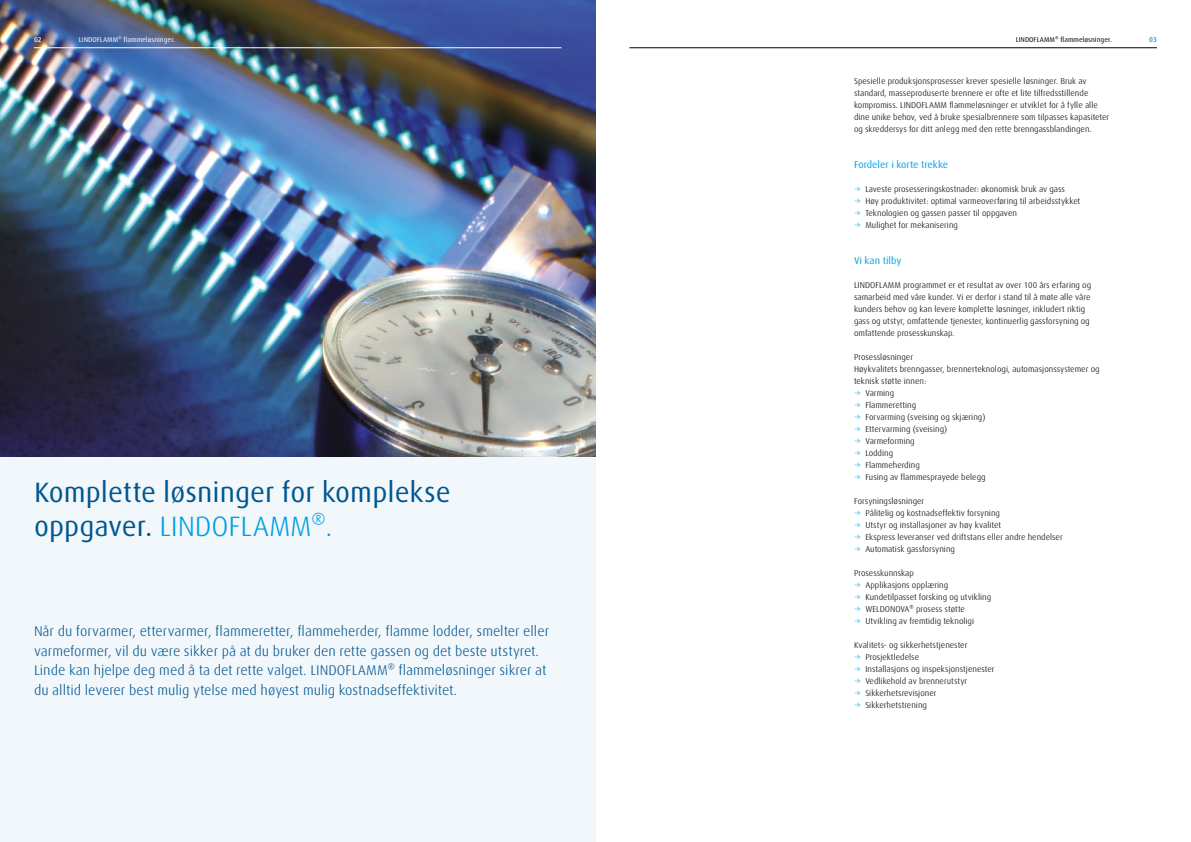
<style>
.page{position:relative;width:1191px;height:842px;background:#fff}
.page>*{position:absolute;margin:0;border:0;box-sizing:border-box;transform-origin:0 0}
.t1{font:28px/33.6px "Linde Dax Global";color:#005691}
.t2{font:300 14px/19.6px "Linde Dax Global";color:#005691}
.t3{font:10px "Linde Dax Global";letter-spacing:-.005em;color:#009fe3}
.t4{font:300 8.5px/12px "Linde Dax Global";color:#000}
.t5{font:7px "Linde Dax Global";color:#fff}
.t6{font:7px "Linde Dax Global";color:#000}
.t7{font:500 7px "Linde Dax Global";color:#fff}
.t8{font:500 7px "Linde Dax Global";color:#009fe3}
.s1{color:#009fe3}
.s2{font-weight:300;color:#009fe3}
</style>
<div class="page">
<div style="left:0;top:0;width:595px;height:842px;background:#f1f7fa"></div>
<img style="left:0;top:0;width:595px;height:456px">
<hr style="left:34px;top:48px;width:527px;height:1px;background:#fff">
<hr style="left:629px;top:48px;width:528px;height:1px;background:#000">
<p class="t7" style="left:34px;top:35px;width:9px">02</p>
<p class="t5" style="left:79px;top:35px;width:98px">LINDOFLAMM® flammeløsninger.</p>
<p class="t6" style="left:1015px;top:35px;width:98px">LINDOFLAMM® flammeløsninger.</p>
<p class="t8" style="left:1149px;top:35px;width:9px">03</p>
<p class="t4" style="left:854px;top:75px;width:257px">Spesielle produksjonsprosesser krever spesielle løsninger. Bruk av standard, masseproduserte brennere er ofte et lite tilfredsstillende kompromiss. LINDOFLAMM flammeløsninger er utviklet for å fylle alle dine unike behov, ved å bruke spesialbrennere som tilpasses kapasiteter og skreddersys for ditt anlegg med den rette brenngassblandingen.</p>
<p class="t3" style="left:854px;top:159px;width:96px">Fordeler i korte trekke</p>
<p class="t4" style="left:854px;top:183px;width:212px"><span class="s1">→</span> Laveste prosesseringskostnader: økonomisk bruk av gass</p>
<p class="t4" style="left:854px;top:195px;width:228px"><span class="s1">→</span> Høy produktivitet: optimal varmeoverføring til arbeidsstykket</p>
<p class="t4" style="left:854px;top:207px;width:164px"><span class="s1">→</span> Teknologien og gassen passer til oppgaven</p>
<p class="t4" style="left:854px;top:219px;width:105px"><span class="s1">→</span> Mulighet for mekanisering</p>
<p class="t3" style="left:854px;top:255px;width:49px">Vi kan tilby</p>
<p class="t4" style="left:854px;top:279px;width:239px">LINDOFLAMM programmet er et resultat av over 100 års erfaring og samarbeid med våre kunder. Vi er derfor i stand til å møte alle våre kunders behov og kan levere komplette løsninger, inkludert riktig gass og utstyr, omfattende tjenester, kontinuerlig gassforsyning og omfattende prosesskunskap.</p>
<p class="t4" style="left:854px;top:351px;width:247px">Prosessløsninger<br>Høykvalitets brenngasser, brennerteknologi, automasjonssystemer og teknisk støtte innen:</p>
<p class="t4" style="left:854px;top:387px;width:42px"><span class="s1">→</span> Varming</p>
<p class="t4" style="left:854px;top:399px;width:64px"><span class="s1">→</span> Flammeretting</p>
<p class="t4" style="left:854px;top:411px;width:133px"><span class="s1">→</span> Forvarming (sveising og skjæring)</p>
<p class="t4" style="left:854px;top:423px;width:95px"><span class="s1">→</span> Ettervarming (sveising)</p>
<p class="t4" style="left:854px;top:435px;width:62px"><span class="s1">→</span> Varmeforming</p>
<p class="t4" style="left:854px;top:447px;width:41px"><span class="s1">→</span> Lodding</p>
<p class="t4" style="left:854px;top:459px;width:67px"><span class="s1">→</span> Flammeherding</p>
<p class="t4" style="left:854px;top:471px;width:133px"><span class="s1">→</span> Fusing av flammesprayede belegg</p>
<p class="t4" style="left:854px;top:495px;width:72px">Forsyningsløsninger</p>
<p class="t4" style="left:854px;top:507px;width:147px"><span class="s1">→</span> Pålitelig og kostnadseffektiv forsyning</p>
<p class="t4" style="left:854px;top:519px;width:149px"><span class="s1">→</span> Utstyr og installasjoner av høy kvalitet</p>
<p class="t4" style="left:854px;top:531px;width:210px"><span class="s1">→</span> Ekspress leveranser ved driftstans eller andre hendelser</p>
<p class="t4" style="left:854px;top:543px;width:102px"><span class="s1">→</span> Automatisk gassforsyning</p>
<p class="t4" style="left:854px;top:567px;width:61px">Prosesskunnskap</p>
<p class="t4" style="left:854px;top:579px;width:96px"><span class="s1">→</span> Applikasjons opplæring</p>
<p class="t4" style="left:854px;top:591px;width:139px"><span class="s1">→</span> Kundetilpasset forsking og utvikling</p>
<p class="t4" style="left:854px;top:603px;width:112px"><span class="s1">→</span> WELDONOVA® prosess støtte</p>
<p class="t4" style="left:854px;top:615px;width:122px"><span class="s1">→</span> Utvikling av fremtidig teknoligi</p>
<p class="t4" style="left:854px;top:639px;width:115px">Kvalitets- og sikkerhetstjenester</p>
<p class="t4" style="left:854px;top:651px;width:67px"><span class="s1">→</span> Prosjektledelse</p>
<p class="t4" style="left:854px;top:663px;width:142px"><span class="s1">→</span> Installasjons og inspeksjonstjenester</p>
<p class="t4" style="left:854px;top:675px;width:115px"><span class="s1">→</span> Vedlikehold av brennerutstyr</p>
<p class="t4" style="left:854px;top:687px;width:84px"><span class="s1">→</span> Sikkerhetsrevisjoner</p>
<p class="t4" style="left:854px;top:699px;width:74px"><span class="s1">→</span> Sikkerhetstrening</p>
<h1 class="t1" style="left:34px;top:476px;width:418px">Komplette løsninger for komplekse oppgaver. <span class="s2">LINDOFLAMM®.</span></h1>
<p class="t2" style="left:34px;top:621px;width:517px">Når du forvarmer, ettervarmer, flammeretter, flammeherder, flamme lodder, smelter eller varmeformer, vil du være sikker på at du bruker den rette gassen og det beste utstyret.<br>Linde kan hjelpe deg med å ta det rette valget. LINDOFLAMM® flammeløsninger sikrer at du alltid leverer best mulig ytelse med høyest mulig kostnadseffektivitet.</p>
</div>
